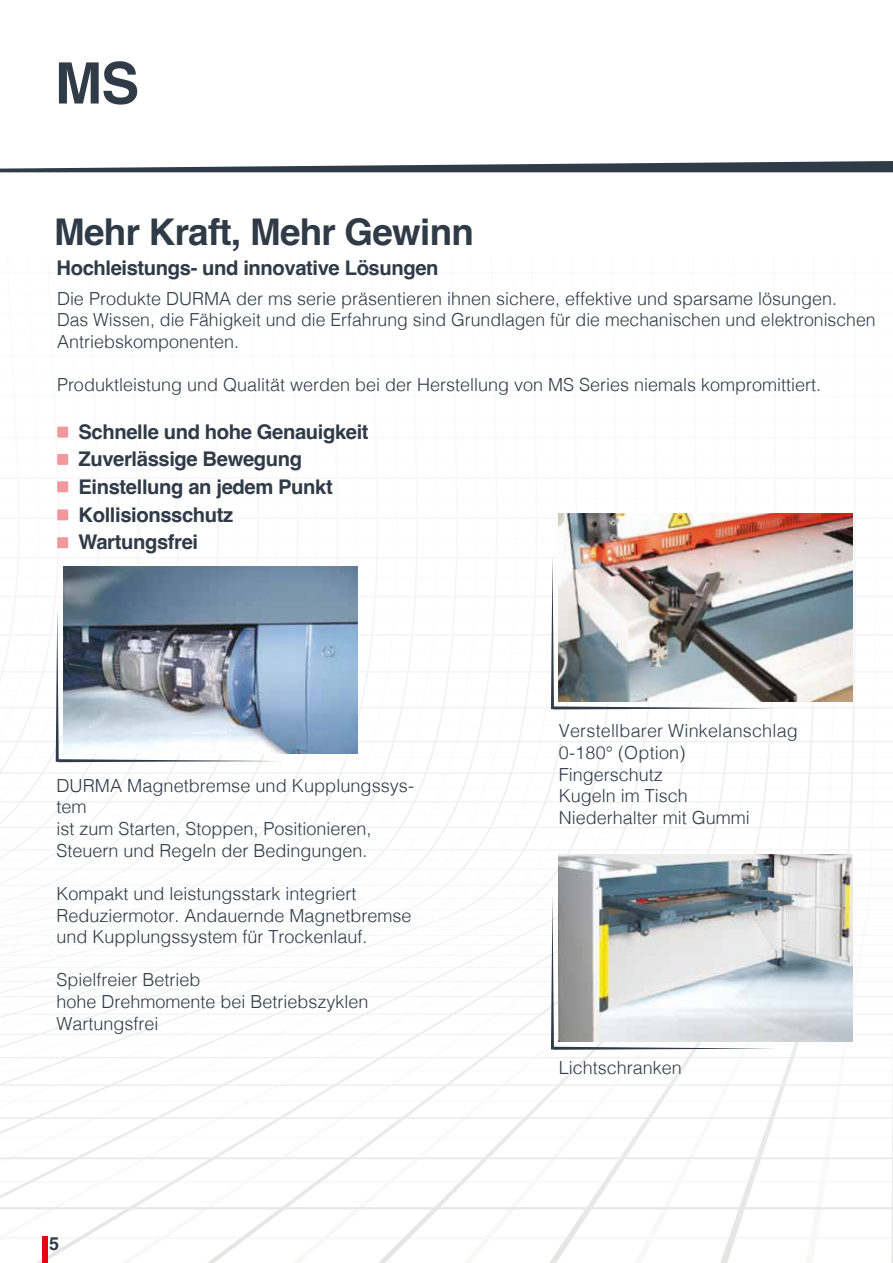
<style>
.page{position:relative;width:893px;height:1263px;background:#fff}
.page>*{position:absolute;margin:0;border:0;box-sizing:border-box;transform-origin:0 0}
.t1{font:700 57.15px "Helvetica";color:#2f3b47}
.t2{font:700 36.75px "Helvetica";letter-spacing:-.02em;color:#2f3b47}
.t3{font:700 20.25px/27.6px "Helvetica";letter-spacing:-.02em;color:#2f3b47}
.t4{font:300 18px/21.6px "Helvetica";color:#2f3b47}
.t5{font:700 18px "Helvetica";color:#2f3b47}
</style>
<div class="page">
<svg style="left:0;top:161px;width:893px;height:11px"></svg>
<div style="left:42px;top:1237px;width:6px;height:26px;background:#e30613"></div>
<svg style="left:551px;top:557px;width:225px;height:152px"></svg>
<div style="left:57px;top:427px;width:11px;height:10px;background:#f3999e"></div>
<div style="left:57px;top:454px;width:11px;height:11px;background:#f3999e"></div>
<div style="left:57px;top:481px;width:11px;height:11px;background:#f3999e"></div>
<div style="left:57px;top:509px;width:11px;height:11px;background:#f3999e"></div>
<div style="left:57px;top:537px;width:11px;height:11px;background:#f3999e"></div>
<img style="left:559px;top:514px;width:293px;height:187px">
<svg style="left:56px;top:608px;width:221px;height:154px"></svg>
<svg style="left:551px;top:896px;width:225px;height:154px"></svg>
<img style="left:559px;top:854px;width:293px;height:187px">
<img style="left:64px;top:567px;width:293px;height:187px">
<h1 class="t1" style="left:55px;top:49px;width:86px">MS</h1>
<h2 class="t2" style="left:54px;top:210px;width:421px">Mehr Kraft, Mehr Gewinn</h2>
<p class="t3" style="left:56px;top:256px;width:384px">Hochleistungs- und innovative Lösungen</p>
<p class="t4" style="left:57px;top:286px;width:820px">Die Produkte DURMA der ms serie präsentieren ihnen sichere, effektive und sparsame lösungen.<br>Das Wissen, die Fähigkeit und die Erfahrung sind Grundlagen für die mechanischen und elektronischen<br>Antriebskomponenten.</p>
<p class="t4" style="left:57px;top:373px;width:766px">Produktleistung und Qualität werden bei der Herstellung von MS Series niemals kompromittiert.</p>
<p class="t3" style="left:79px;top:420px;width:292px">Schnelle und hohe Genauigkeit<br>Zuverlässige Bewegung<br>Einstellung an jedem Punkt<br>Kollisionsschutz<br>Wartungsfrei</p>
<p class="t4" style="left:56px;top:773px;width:359px">DURMA Magnetbremse und Kupplungssys&shy;tem<br>ist zum Starten, Stoppen, Positionieren,<br>Steuern und Regeln der Bedingungen.</p>
<p class="t4" style="left:56px;top:881px;width:357px">Kompakt und leistungsstark integriert<br>Reduziermotor. Andauernde Magnetbremse und Kupplungssystem für Trockenlauf.</p>
<p class="t4" style="left:56px;top:968px;width:314px">Spielfreier Betrieb<br>hohe Drehmomente bei Betriebszyklen<br>Wartungsfrei</p>
<p class="t5" style="left:49px;top:1232px;width:12px">5</p>
<p class="t4" style="left:559px;top:719px;width:241px">Verstellbarer Winkelanschlag<br>0-180° (Option)<br>Fingerschutz<br>Kugeln im Tisch<br>Niederhalter mit Gummi</p>
<p class="t4" style="left:559px;top:1055px;width:125px">Lichtschranken</p>
</div>
